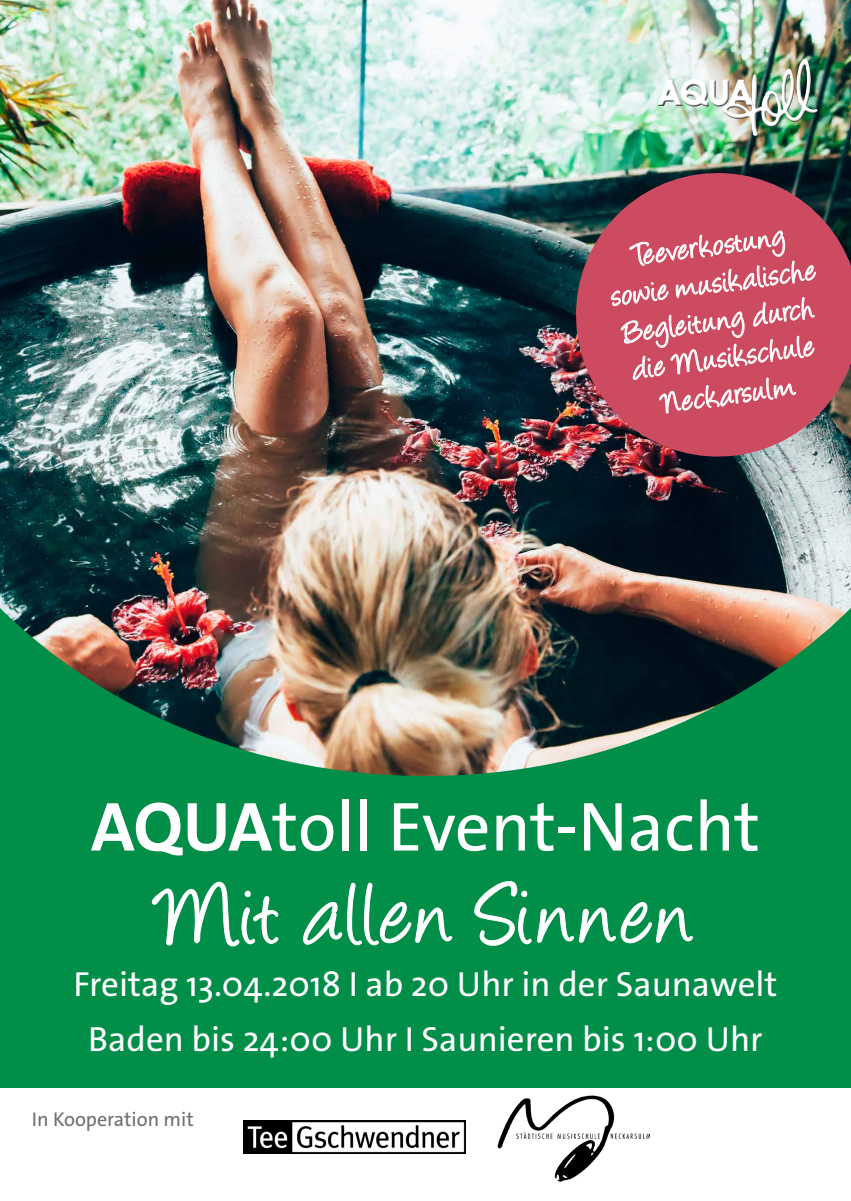
<style>
.page{position:relative;width:851px;height:1201px;background:#fff}
.page>*{position:absolute;margin:0;border:0;box-sizing:border-box;transform-origin:0 0}
.t1{font:100px "Angelina";letter-spacing:.06em;color:#fff}
.t2{font:70px "The Sans Os F";color:#fff}
.t3{font:35px/55px "The Sans Os F";color:#fff;text-align:center}
.t4{font:35px/37.5px "Angelina";color:#fff;text-align:center}
.t5{font:20px "The Sans Os F";color:#706f6f}
.s1{font-weight:700}
</style>
<div class="page">
<img style="left:0;top:0;width:850px;height:1088px">
<div style="left:654px;top:56px;width:165px;height:80px;background:#fff;opacity:.75"></div>
<div style="left:655px;top:59px;width:164px;height:80px;background:#000;opacity:.75"></div>
<svg style="left:151px;top:881px;width:132px;height:66px"></svg>
<svg style="left:302px;top:882px;width:150px;height:63px"></svg>
<svg style="left:473px;top:880px;width:220px;height:66px"></svg>
<img style="left:567px;top:164px;width:283px;height:301px">
<svg style="left:610px;top:212px;width:205px;height:245px"></svg>
<img style="left:497px;top:1095px;width:152px;height:87px">
<img style="left:244px;top:1120px;width:221px;height:33px">
<p class="t4" style="left:605px;top:243px;width:207px;rotate:-7deg">Teeverkostung sowie musikalische<br>Begleitung durch die Musikschule<br>Neckarsulm</p>
<h2 class="t2" style="left:91px;top:782px;width:670px"><span class="s1">AQUA</span>toll Event-Nacht</h2>
<h1 class="t1" style="left:158px;top:873px;width:536px">Mit allen Sinnen</h1>
<p class="t3" style="left:73px;top:956px;width:705px">Freitag 13.04.2018 I ab 20 Uhr in der Saunawelt<br>Baden bis 24:00 Uhr I Saunieren bis 1:00 Uhr</p>
<p class="t5" style="left:32px;top:1106px;width:163px">In Kooperation mit</p>
</div>
